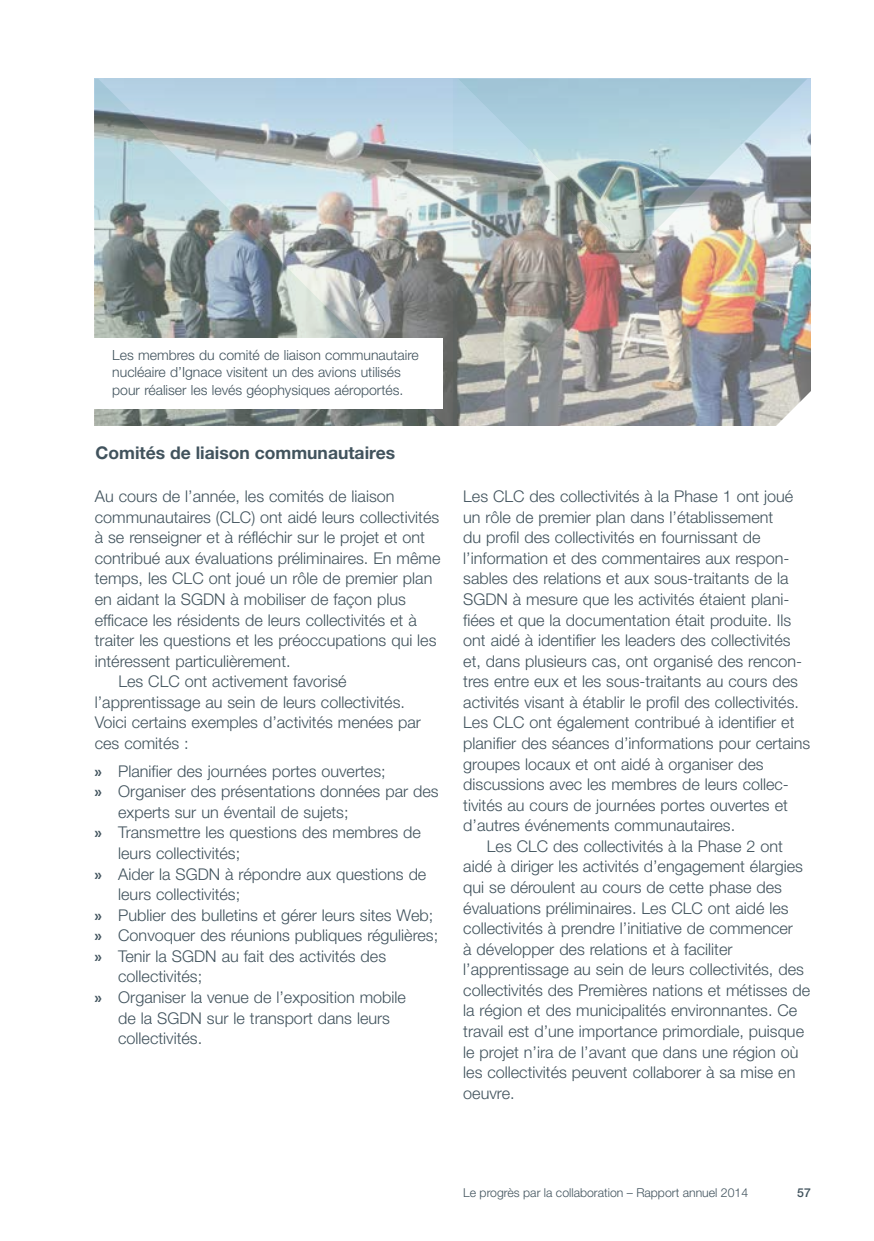
<style>
.page{position:relative;width:874px;height:1241px;background:#fff}
.page>*{position:absolute;margin:0;border:0;box-sizing:border-box;transform-origin:0 0}
.t1{font:700 17.5px "Helvetica Neue LT Std";color:#41535d}
.t2{font:300 16.1px "Helvetica Neue LT Std";color:#41535d}
.t3{font:300 14px/17.5px "Helvetica Neue LT Std";color:#41535d}
.t4{font:300 12.25px "Helvetica Neue LT Std";color:#41535d}
.t5{font:500 12.25px "Helvetica Neue LT Std";color:#41535d}
.s1{font-family:"Myriad Pro";font-weight:700}
</style>
<div class="page">
<svg style="left:804px;top:79px;width:6px;height:295px"></svg>
<img style="left:632px;top:79px;width:174px;height:174px">
<svg style="left:94px;top:79px;width:6px;height:347px;background:#b5c7c8"></svg>
<svg style="left:100px;top:79px;width:173px;height:171px;background:#abbec5"></svg>
<img style="left:632px;top:253px;width:172px;height:173px">
<svg style="left:452px;top:79px;width:180px;height:347px;background:#a1a6a7"></svg>
<svg style="left:273px;top:79px;width:179px;height:347px;background:#b5c2c7"></svg>
<svg style="left:100px;top:250px;width:345px;height:176px;background:#8b9394"></svg>
<svg style="left:758px;top:374px;width:53px;height:52px"></svg>
<div style="left:92px;top:337px;width:350px;height:71px;background:#fff"></div>
<p class="t3" style="left:112px;top:346px;width:308px">Les membres du comité de liaison communautaire nucléaire d’Ignace visitent un des avions utilisés pour réaliser les levés géophysiques aéroportés.</p>
<p class="t1" style="left:95px;top:442px;width:301px">Comités de liaison communautaires</p>
<p class="t2" style="left:95px;top:486px;width:301px">Au cours de l’année, les comités de liaison</p>
<p class="t2" style="left:95px;top:507px;width:346px">communautaires (CLC) ont aidé leurs collectivités</p>
<p class="t2" style="left:95px;top:527px;width:331px">à se renseigner et à réfléchir sur le projet et ont</p>
<p class="t2" style="left:95px;top:548px;width:347px">contribué aux évaluations préliminaires. En même</p>
<p class="t2" style="left:95px;top:569px;width:339px">temps, les CLC ont joué un rôle de premier plan</p>
<p class="t2" style="left:95px;top:589px;width:312px">en aidant la SGDN à mobiliser de façon plus</p>
<p class="t2" style="left:95px;top:610px;width:323px">efficace les résidents de leurs collectivités et à</p>
<p class="t2" style="left:95px;top:630px;width:343px">traiter les questions et les préoccupations qui les</p>
<p class="t2" style="left:95px;top:651px;width:197px">intéressent particulièrement.</p>
<p class="t2" style="left:118px;top:671px;width:229px">Les CLC ont activement favorisé</p>
<p class="t2" style="left:95px;top:692px;width:311px">l’apprentissage au sein de leurs collectivités.</p>
<p class="t2" style="left:95px;top:712px;width:327px">Voici certains exemples d’activités menées par</p>
<p class="t2" style="left:95px;top:733px;width:95px">ces comités :</p>
<p class="t2" style="left:94px;top:761px;width:292px"><span class="s1">»</span> Planifier des journées portes ouvertes;</p>
<p class="t2" style="left:94px;top:781px;width:345px"><span class="s1">»</span> Organiser des présentations données par des</p>
<p class="t2" style="left:118px;top:802px;width:232px">experts sur un éventail de sujets;</p>
<p class="t2" style="left:94px;top:822px;width:328px"><span class="s1">»</span> Transmettre les questions des membres de</p>
<p class="t2" style="left:118px;top:843px;width:123px">leurs collectivités;</p>
<p class="t2" style="left:94px;top:863px;width:333px"><span class="s1">»</span> Aider la SGDN à répondre aux questions de</p>
<p class="t2" style="left:118px;top:884px;width:123px">leurs collectivités;</p>
<p class="t2" style="left:94px;top:905px;width:340px"><span class="s1">»</span> Publier des bulletins et gérer leurs sites Web;</p>
<p class="t2" style="left:94px;top:925px;width:345px"><span class="s1">»</span> Convoquer des réunions publiques régulières;</p>
<p class="t2" style="left:94px;top:946px;width:293px"><span class="s1">»</span> Tenir la SGDN au fait des activités des</p>
<p class="t2" style="left:118px;top:966px;width:85px">collectivités;</p>
<p class="t2" style="left:94px;top:987px;width:313px"><span class="s1">»</span> Organiser la venue de l’exposition mobile</p>
<p class="t2" style="left:118px;top:1007px;width:273px">de la SGDN sur le transport dans leurs</p>
<p class="t2" style="left:118px;top:1028px;width:85px">collectivités.</p>
<p class="t2" style="left:463px;top:486px;width:331px">Les CLC des collectivités à la Phase 1 ont joué</p>
<p class="t2" style="left:463px;top:507px;width:311px">un rôle de premier plan dans l’établissement</p>
<p class="t2" style="left:463px;top:527px;width:299px">du profil des collectivités en fournissant de</p>
<p class="t2" style="left:463px;top:548px;width:327px">l’information et des commentaires aux respon-</p>
<p class="t2" style="left:463px;top:568px;width:326px">sables des relations et aux sous-traitants de la</p>
<p class="t2" style="left:463px;top:589px;width:327px">SGDN à mesure que les activités étaient plani-</p>
<p class="t2" style="left:463px;top:610px;width:329px">fiées et que la documentation était produite. Ils</p>
<p class="t2" style="left:463px;top:630px;width:328px">ont aidé à identifier les leaders des collectivités</p>
<p class="t2" style="left:463px;top:651px;width:340px">et, dans plusieurs cas, ont organisé des rencon-</p>
<p class="t2" style="left:463px;top:671px;width:336px">tres entre eux et les sous-traitants au cours des</p>
<p class="t2" style="left:463px;top:692px;width:337px">activités visant à établir le profil des collectivités.</p>
<p class="t2" style="left:463px;top:712px;width:332px">Les CLC ont également contribué à identifier et</p>
<p class="t2" style="left:463px;top:733px;width:348px">planifier des séances d’informations pour certains</p>
<p class="t2" style="left:463px;top:753px;width:302px">groupes locaux et ont aidé à organiser des</p>
<p class="t2" style="left:463px;top:774px;width:327px">discussions avec les membres de leurs collec-</p>
<p class="t2" style="left:463px;top:795px;width:326px">tivités au cours de journées portes ouvertes et</p>
<p class="t2" style="left:463px;top:815px;width:273px">d’autres événements communautaires.</p>
<p class="t2" style="left:486px;top:836px;width:297px">Les CLC des collectivités à la Phase 2 ont</p>
<p class="t2" style="left:463px;top:856px;width:341px">aidé à diriger les activités d’engagement élargies</p>
<p class="t2" style="left:463px;top:877px;width:320px">qui se déroulent au cours de cette phase des</p>
<p class="t2" style="left:463px;top:897px;width:327px">évaluations préliminaires. Les CLC ont aidé les</p>
<p class="t2" style="left:463px;top:918px;width:331px">collectivités à prendre l’initiative de commencer</p>
<p class="t2" style="left:463px;top:938px;width:271px">à développer des relations et à faciliter</p>
<p class="t2" style="left:463px;top:959px;width:342px">l’apprentissage au sein de leurs collectivités, des</p>
<p class="t2" style="left:463px;top:980px;width:348px">collectivités des Premières nations et métisses de</p>
<p class="t2" style="left:463px;top:1000px;width:335px">la région et des municipalités environnantes. Ce</p>
<p class="t2" style="left:463px;top:1021px;width:342px">travail est d’une importance primordiale, puisque</p>
<p class="t2" style="left:463px;top:1041px;width:336px">le projet n’ira de l’avant que dans une région où</p>
<p class="t2" style="left:463px;top:1062px;width:333px">les collectivités peuvent collaborer à sa mise en</p>
<p class="t2" style="left:463px;top:1082px;width:53px">oeuvre.</p>
<p class="t4" style="left:463px;top:1184px;width:286px">Le progrès par la collaboration – Rapport annuel 2014</p>
<p class="t5" style="left:796px;top:1184px;width:15px">57</p>
</div>
